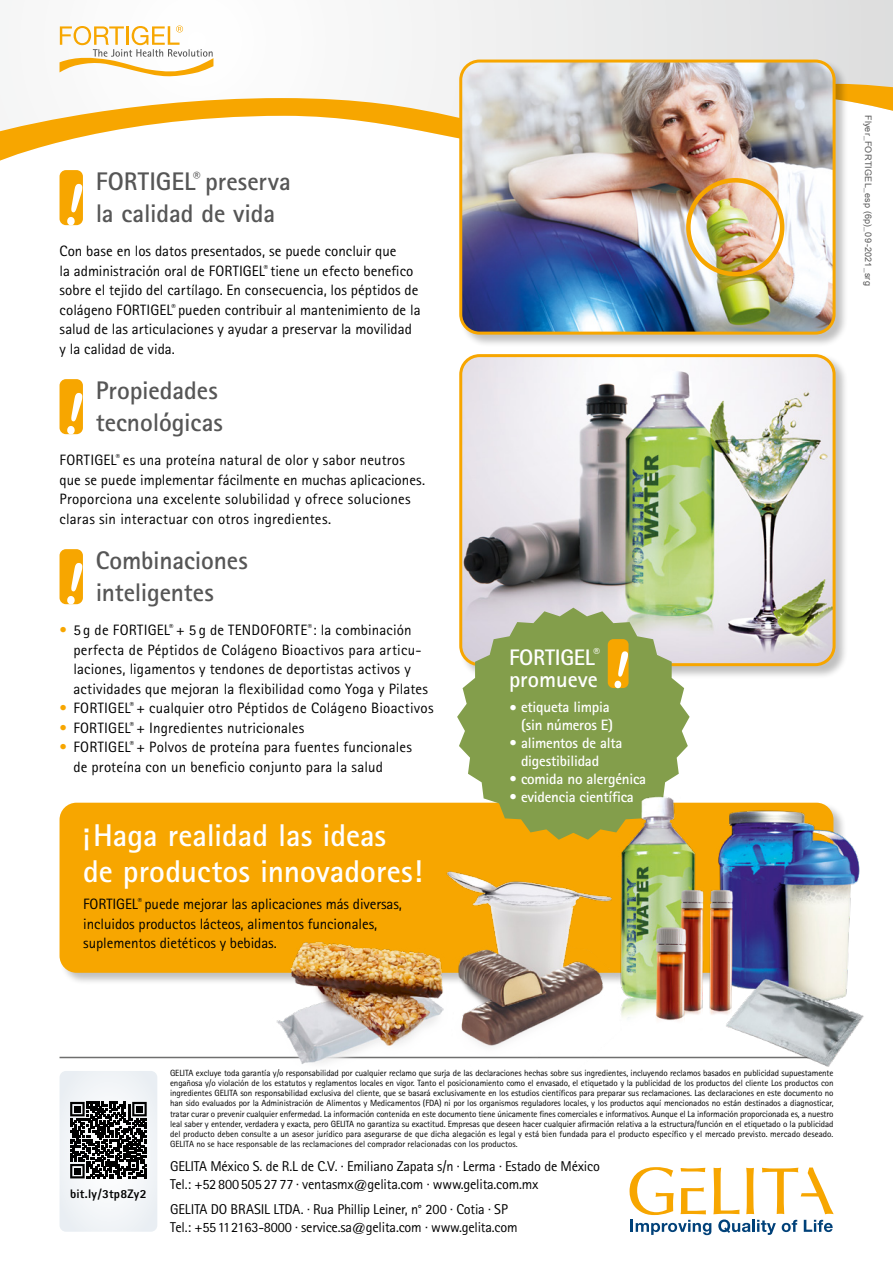
<style>
.page{position:relative;width:893px;height:1263px;background:#fff}
.page>*{position:absolute;margin:0;border:0;box-sizing:border-box;transform-origin:0 0}
.t1{font:700 31.5px/36px "Rotis Sans Serif";color:#fff}
.t2{font:700 25.5px/31.5px "Rotis Sans Serif";letter-spacing:-.005em;color:#565656}
.t3{font:700 22.5px/22.5px "Rotis Sans Serif";letter-spacing:-.005em;color:#fff}
.t4{font:15px/19.5px "Rotis Sans Serif";letter-spacing:.005em;color:#000}
.t5{font:700 15px/18px "Rotis Sans Serif";letter-spacing:-.015em;color:#fff;text-align:right}
.t6{font:14.25px/18px "Rotis Sans Serif";letter-spacing:-.015em;color:#000}
.t7{font:800 12.3px "Rotis Sans Serif";letter-spacing:.02em;color:#000}
.t8{font:9px/10.2px "Rotis Sans Serif";color:#000;text-align:justify}
.t9{font:9px "Arial Unicode MS";letter-spacing:.03em;color:#565656}
.s1{color:#f7a600}
</style>
<div class="page">
<svg style="left:59px;top:0;width:834px;height:84px"></svg>
<svg style="left:0;top:84px;width:893px;height:77px"></svg>
<svg style="left:60px;top:26px;width:153px;height:50px"></svg>
<div style="left:60px;top:170px;width:23px;height:55px;background:#f7a600;border-radius:6px"></div>
<svg style="left:66px;top:183px;width:17px;height:43px"></svg>
<div style="left:60px;top:379px;width:23px;height:55px;background:#f7a600;border-radius:6px"></div>
<svg style="left:66px;top:392px;width:17px;height:43px"></svg>
<div style="left:60px;top:549px;width:23px;height:55px;background:#f7a600;border-radius:6px"></div>
<svg style="left:66px;top:562px;width:17px;height:43px"></svg>
<div style="left:458px;top:353px;width:391px;height:326px;background:#000;opacity:.25"></div>
<img style="left:461px;top:356px;width:373px;height:309px">
<div style="left:459px;top:354px;width:377px;height:312px;border:3px solid #f7a600;border-radius:19px"></div>
<div style="left:458px;top:59px;width:391px;height:289px;background:#000;opacity:.25"></div>
<img style="left:461px;top:61px;width:373px;height:272px">
<div style="left:459px;top:60px;width:377px;height:275px;border:3px solid #f7a600;border-radius:19px"></div>
<div style="left:686px;top:178px;width:98px;height:98px;border:4px solid #f7a600;border-radius:50%"></div>
<hr style="left:60px;top:1057px;width:765px;height:1px;background:#6f6f6e">
<svg style="left:630px;top:1167px;width:204px;height:68px"></svg>
<div style="left:60px;top:1071px;width:97px;height:161px;background:#f0f4f7;border-radius:6px"></div>
<svg style="left:70px;top:1102px;width:77px;height:76px"></svg>
<div style="left:74px;top:1106px;width:7px;height:6px;background:#000"></div>
<div style="left:136px;top:1106px;width:7px;height:6px;background:#000"></div>
<div style="left:74px;top:1168px;width:7px;height:6px;background:#000"></div>
<div style="left:59px;top:802px;width:787px;height:184px;background:#000;opacity:.25"></div>
<div style="left:60px;top:803px;width:773px;height:170px;background:#f7a600;border-radius:17px"></div>
<svg style="left:457px;top:608px;width:233px;height:136px;background:#99ad6c"></svg>
<div style="left:608px;top:639px;width:21px;height:49px;background:#f7a600;border-radius:6px"></div>
<svg style="left:614px;top:650px;width:15px;height:39px"></svg>
<img style="left:446px;top:744px;width:418px;height:323px">
<img style="left:245px;top:932px;width:208px;height:135px">
<h2 class="t2" style="left:96px;top:165px;width:197px">FORTIGEL<sup>®</sup> preserva la calidad de vida</h2>
<p class="t4" style="left:60px;top:241px;width:363px">Con base en los datos presentados, se puede concluir que<br>la administración oral de FORTIGEL<sup>®</sup> tiene un efecto benefico sobre el tejido del cartílago. En consecuencia, los péptidos de colágeno FORTIGEL<sup>®</sup> pueden contribuir al mantenimiento de la salud de las articulaciones y ayudar a preservar la movilidad y la calidad de vida.</p>
<h2 class="t2" style="left:96px;top:374px;width:129px">Propiedades tecnológicas</h2>
<h3 class="t4" style="left:60px;top:450px;width:367px">FORTIGEL<sup>®</sup> es una proteína natural de olor y sabor neutros que se puede implementar fácilmente en muchas aplicaciones.<br>Proporciona una excelente solubilidad y ofrece soluciones claras sin interactuar con otros ingredientes.</h3>
<h2 class="t2" style="left:96px;top:544px;width:154px">Combinaciones inteligentes</h2>
<h3 class="t4" style="left:73px;top:620px;width:356px;text-indent:-14px"><span class="s1">•</span> 5 g de FORTIGEL<sup>®</sup> + 5 g de TENDOFORTE<sup>®</sup>: la combinación perfecta de Péptidos de Colágeno Bioactivos para articu&shy;laciones, ligamentos y tendones de deportistas activos y actividades que mejoran la flexibilidad como Yoga y Pilates</h3>
<h3 class="t4" style="left:60px;top:698px;width:376px"><span class="s1">•</span> FORTIGEL<sup>®</sup> + cualquier otro Péptidos de Colágeno Bioactivos</h3>
<h3 class="t4" style="left:60px;top:718px;width:246px"><span class="s1">•</span> FORTIGEL<sup>®</sup> + Ingredientes nutricionales</h3>
<h3 class="t4" style="left:73px;top:737px;width:340px;text-indent:-14px"><span class="s1">•</span> FORTIGEL<sup>®</sup> + Polvos de proteína para fuentes funcionales de proteína con un beneficio conjunto para la salud</h3>
<h1 class="t1" style="left:83px;top:816px;width:341px">¡Haga realidad las ideas de productos innovadores!</h1>
<h3 class="t4" style="left:83px;top:894px;width:320px">FORTIGEL<sup>®</sup> puede mejorar las aplicaciones más diversas, incluidos productos lácteos, alimentos funcionales, suplementos dietéticos y bebidas.</h3>
<h3 class="t3" style="left:509px;top:645px;width:93px">FORTIGEL<sup>® </sup>promueve</h3>
<h3 class="t5" style="left:509px;top:697px;width:106px">• etiqueta limpia (sin números E)</h3>
<h3 class="t5" style="left:521px;top:733px;width:103px;text-align:left;text-indent:-12px">• alimentos de alta digestibilidad</h3>
<h3 class="t5" style="left:509px;top:769px;width:139px">• comida no alergénica</h3>
<h3 class="t5" style="left:509px;top:787px;width:126px">• evidencia científica</h3>
<p class="t9" style="left:875px;top:115px;width:172px;rotate:90deg">Flyer_FORTIGEL_esp (6p)_09-2021_srg</p>
<h3 class="t7" style="left:70px;top:1186px;width:78px">bit.ly/3tp8Zy2</h3>
<p class="t8" style="left:170px;top:1068px;width:665px">GELITA excluye toda garantía y/o responsabilidad por cualquier reclamo que surja de las declaraciones hechas sobre sus ingredientes, incluyendo reclamos basados en publicidad supuestamente engañosa y/o violación de los estatutos y reglamentos locales en vigor. Tanto el posicionamiento como el envasado, el etiquetado y la publicidad de los productos del cliente Los productos con ingredientes GELITA son responsabilidad exclusiva del cliente, que se basará exclusivamente en los estudios científicos para preparar sus reclamaciones. Las declaraciones en este documento no han sido evaluados por la Administración de Alimentos y Medicamentos (FDA) ni por los organismos reguladores locales, y los productos aquí mencionados no están destinados a diagnosticar, tratar curar o prevenir cualquier enfermedad. La información contenida en este documento tiene únicamente fines comerciales e informativos. Aunque el La información proporcionada es, a nuestro leal saber y entender, verdadera y exacta, pero GELITA no garantiza su exactitud. Empresas que deseen hacer cualquier afirmación relativa a la estructura/función en el etiquetado o la publicidad del producto deben consulte a un asesor jurídico para asegurarse de que dicha alegación es legal y está bien fundada para el producto específico y el mercado previsto. mercado deseado.<br>GELITA no se hace responsable de las reclamaciones del comprador relacionadas con los productos.</p>
<h3 class="t6" style="left:170px;top:1157px;width:431px">GELITA México S. de R.L de C.V. · Emiliano Zapata s/n · Lerma · Estado de México<br>Tel.: +52 800 505 27 77 · ventasmx@gelita.com · www.gelita.com.mx</h3>
<h3 class="t6" style="left:170px;top:1200px;width:349px">GELITA DO BRASIL LTDA. · Rua Phillip Leiner, n° 200 · Cotia · SP<br>Tel.: +55112163-8000 · service.sa@gelita.com · www.gelita.com</h3>
</div>
